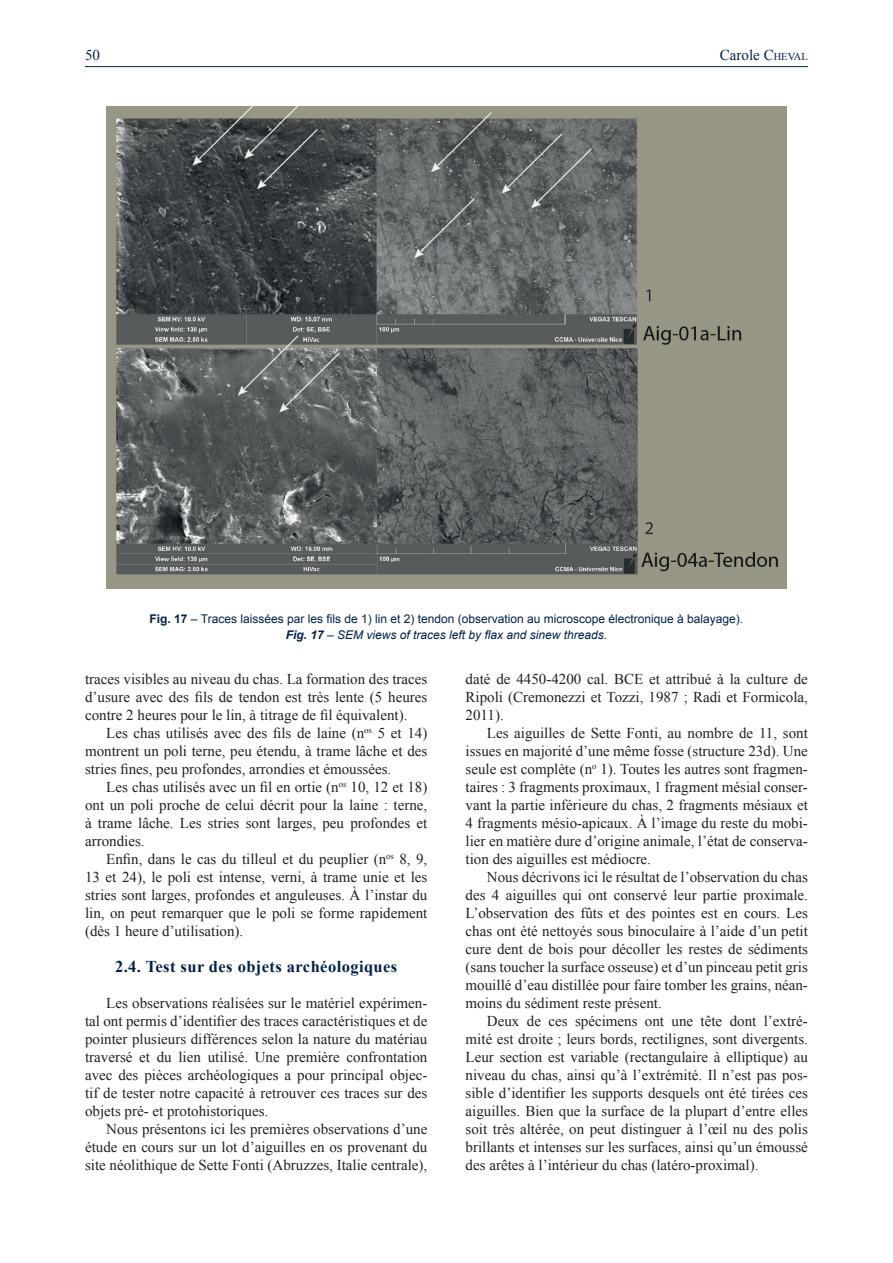
<style>
.page{position:relative;width:893px;height:1263px;background:#fff}
.page>*{position:absolute;margin:0;border:0;box-sizing:border-box;transform-origin:0 0}
.t1{font:700 16.5px "Times New Roman";letter-spacing:.025em;color:#00214f}
.t2{font:15px/18px "Times New Roman";color:#231f20;text-align:justify}
.t3{font:15px "Times New Roman";color:#00214f}
.t4{font:12px/16.5px "Arial";color:#00214f;text-align:center}
.s1{font-style:inherit}
.s2{font-size:10.5px}
.s3{font-weight:700}
.s4{font-weight:700;font-style:italic}
.s5{font-style:italic}
</style>
<div class="page">
<hr style="left:85px;top:66px;width:723px;height:1px;background:#00214f">
<img style="left:106px;top:106px;width:681px;height:482px">
<p class="t3" style="left:85px;top:45px;width:16px">50</p>
<p class="t3" style="left:720px;top:45px;width:89px">Carole <span class="s1">C</span><span class="s2">HEVAL</span></p>
<p class="t4" style="left:150px;top:610px;width:595px"><span class="s3">Fig. 17</span> – Traces laissées par les fils de 1) lin et 2) tendon (observation au microscope électronique à balayage).<br><span class="s4">Fig. 17</span> <span class="s5">– SEM views of traces left by flax and sinew threads.</span></p>
<p class="t2" style="left:85px;top:670px;width:344px">traces visibles au niveau du chas. La formation des traces d’usure avec des fils de tendon est très lente (5 heures contre 2 heures pour le lin, à titrage de fil équivalent).</p>
<p class="t2" style="left:85px;top:724px;width:344px;text-indent:21px">Les chas utilisés avec des fils de laine (n<sup>os</sup> 5 et 14) montrent un poli terne, peu étendu, à trame lâche et des stries fines, peu profondes, arrondies et émoussées.</p>
<p class="t2" style="left:85px;top:778px;width:344px;text-indent:21px">Les chas utilisés avec un fil en ortie (n<sup>os</sup> 10, 12 et 18) ont un poli proche de celui décrit pour la laine : terne, à trame lâche. Les stries sont larges, peu profondes et arrondies.</p>
<p class="t2" style="left:85px;top:850px;width:344px;text-indent:21px">Enfin, dans le cas du tilleul et du peuplier (n<sup>os</sup> 8, 9, 13 et 24), le poli est intense, verni, à trame unie et les stries sont larges, profondes et anguleuses. À l’instar du lin, on peut remarquer que le poli se forme rapidement (dès 1 heure d’utilisation).</p>
<p class="t1" style="left:115px;top:955px;width:284px">2.4. Test sur des objets archéologiques</p>
<p class="t2" style="left:85px;top:994px;width:344px;text-indent:21px">Les observations réalisées sur le matériel expérimen&shy;tal ont permis d’identifier des traces caractéristiques et de pointer plusieurs différences selon la nature du matériau traversé et du lien utilisé. Une première confrontation avec des pièces archéologiques a pour principal objec&shy;tif de tester notre capacité à retrouver ces traces sur des objets pré- et protohistoriques.</p>
<p class="t2" style="left:85px;top:1120px;width:344px;text-indent:21px">Nous présentons ici les premières observations d’une étude en cours sur un lot d’aiguilles en os provenant du site néolithique de Sette Fonti (Abruzzes, Italie centrale),</p>
<p class="t2" style="left:466px;top:670px;width:344px">daté de 4450-4200 cal. BCE et attribué à la culture de Ripoli (Cremonezzi et Tozzi, 1987 ; Radi et Formicola, 2011).</p>
<p class="t2" style="left:466px;top:724px;width:344px;text-indent:21px">Les aiguilles de Sette Fonti, au nombre de 11, sont issues en majorité d’une même fosse (structure 23d). Une seule est complète (n<sup>o</sup> 1). Toutes les autres sont fragmen&shy;taires : 3 fragments proximaux, 1 fragment mésial conser&shy;vant la partie inférieure du chas, 2 fragments mésiaux et 4 fragments mésio-apicaux. À l’image du reste du mobi&shy;lier en matière dure d’origine animale, l’état de conserva&shy;tion des aiguilles est médiocre.</p>
<p class="t2" style="left:466px;top:868px;width:344px;text-indent:21px">Nous décrivons ici le résultat de l’observation du chas des 4 aiguilles qui ont conservé leur partie proximale.<br>L’observation des fûts et des pointes est en cours. Les chas ont été nettoyés sous binoculaire à l’aide d’un petit cure dent de bois pour décoller les restes de sédiments (sans toucher la surface osseuse) et d’un pinceau petit gris mouillé d’eau distillée pour faire tomber les grains, néan&shy;moins du sédiment reste présent.</p>
<p class="t2" style="left:466px;top:1012px;width:344px;text-indent:21px">Deux de ces spécimens ont une tête dont l’extré&shy;mité est droite ; leurs bords, rectilignes, sont divergents.<br>Leur section est variable (rectangulaire à elliptique) au niveau du chas, ainsi qu’à l’extrémité. Il n’est pas pos&shy;sible d’identifier les supports desquels ont été tirées ces aiguilles. Bien que la surface de la plupart d’entre elles soit très altérée, on peut distinguer à l’œil nu des polis brillants et intenses sur les surfaces, ainsi qu’un émoussé des arêtes à l’intérieur du chas (latéro-proximal).</p>
</div>
